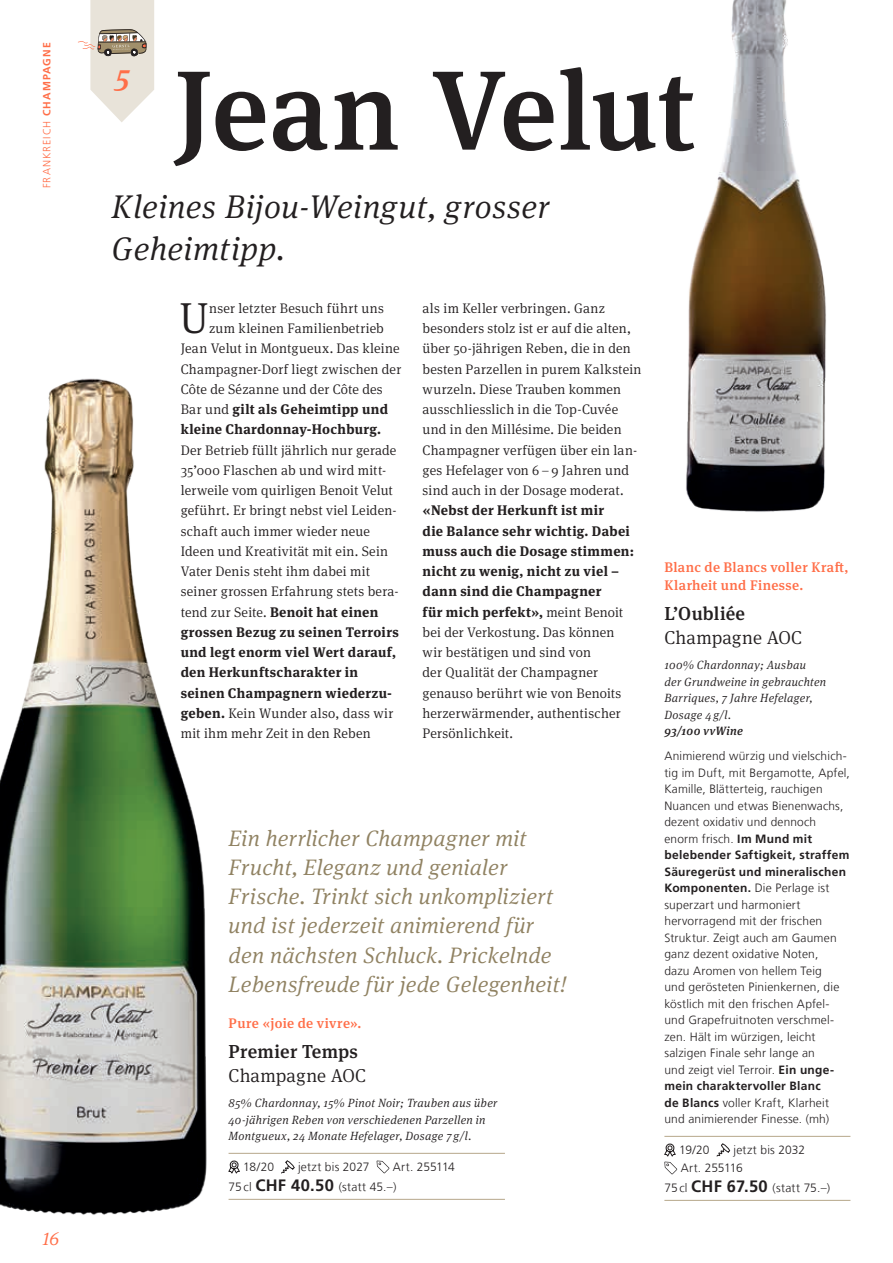
<style>
.page{position:relative;width:893px;height:1263px;background:#fff}
.page>*{position:absolute;margin:0;border:0;box-sizing:border-box;transform-origin:0 0}
.Headline_gross{font:500 112.5px "Meta Serif Pro";letter-spacing:-.01em;color:#231f20}
.Grundtext_Meta{font:300 43.5px "Meta Serif Pro";color:#231f20}
.Subline_gross{font:italic 300 33px/42px "Meta Serif Pro";letter-spacing:.015em;color:#231f20}
.Subline_gross-2{font:italic 500 30px "Meta Serif Pro";color:#ff6e48}
.Wein_Beschrieb{font:italic 300 22.5px/29.2px "Meta Serif Pro";letter-spacing:.015em;color:#908262}
.Wein_Titel_orange{font:500 18.75px/24px "Meta Serif Pro";letter-spacing:.015em;color:#231f20}
.Wein_Titel_orange-2{font:300 18.75px/24px "Meta Serif Pro";letter-spacing:.01em;color:#231f20}
.t1{font:italic 300 18.75px "Meta Serif Pro";color:#ff6e48}
.Grundtext_Meta-2{font:300 13.8px/20.2px "Meta Serif Pro";letter-spacing:.015em;color:#231f20}
.Grundtext_Meta-3{font:700 13.8px "Meta Serif Pro";letter-spacing:.02em;color:#231f20}
.t2{font:500 13.8px/18px "Meta Serif Pro";letter-spacing:.025em;color:#ff6e48}
.Wein_Beschrieb-2{font:300 12px/16.5px "Frutiger LT Com";letter-spacing:.015em;color:#231f20}
.Wein_Titel_schwarz{font:italic 300 12px/16.5px "Meta Serif Pro";letter-spacing:.025em;color:#231f20}
.Rubriktitel{font:300 10.5px "Frutiger LT Com";letter-spacing:.1em;color:#ff6e48}
.s1{font-weight:700}
.s2{font-weight:300}
.s3{font-weight:700;font-size:16.5px}
.s4{font-weight:500}
</style>
<div class="page">
<hr style="left:664px;top:1136px;width:186px;height:1px;background:#b6a78a">
<hr style="left:664px;top:1200px;width:186px;height:1px;background:#b6a78a">
<svg style="left:716px;top:1143px;width:14px;height:14px"></svg>
<svg style="left:664px;top:1143px;width:13px;height:31px"></svg>
<hr style="left:229px;top:1153px;width:276px;height:1px;background:#b6a78a">
<hr style="left:229px;top:1199px;width:276px;height:1px;background:#b6a78a">
<svg style="left:228px;top:1160px;width:12px;height:14px"></svg>
<svg style="left:281px;top:1160px;width:14px;height:14px"></svg>
<svg style="left:377px;top:1160px;width:12px;height:13px"></svg>
<img style="left:686px;top:0;width:140px;height:512px">
<img style="left:0;top:378px;width:207px;height:837px">
<svg style="left:78px;top:0;width:76px;height:122px"></svg>
<p class="Rubriktitel" style="left:41px;top:188px;width:147px;rotate:-90deg">FRANKREICH <span class="s1">CHAMPAGNE</span></p>
<h3 class="t1" style="left:43px;top:1225px;width:19px">16</h3>
<p class="Subline_gross-2" style="left:115px;top:56px;width:16px">5</p>
<p class="Headline_gross" style="left:174px;top:24px;width:522px">Jean Velut</p>
<p class="Subline_gross" style="left:112px;top:184px;width:439px">Kleines Bijou-Weingut, grosser<br>Geheimtipp.</p>
<p class="Grundtext_Meta" style="left:179px;top:287px;width:31px">U</p>
<p class="Grundtext_Meta-2" style="left:209px;top:297px;width:176px">nser letzter Besuch führt uns</p>
<p class="Grundtext_Meta-2" style="left:423px;top:297px;width:221px">als im Keller verbringen. Ganz besonders stolz ist er auf die alten, über 50-jährigen Reben, die in den besten Parzellen in purem Kalkstein wurzeln. Diese Trauben kommen ausschliesslich in die Top-Cuvée und in den Millésime. Die beiden<br>Champagner verfügen über ein lan&shy;ges Hefelager von 6 –9 Jahren und sind auch in der Dosage moderat. <span class="s1">«Nebst der Herkunft ist mir<br>die Balance sehr wichtig. Dabei muss auch die Dosage stimmen: nicht zu wenig, nicht zu viel – dann sind die Champagner<br>für mich perfekt»,</span> meint Benoit bei der Verkostung. Das können<br>wir bestätigen und sind von<br>der Qualität der Champagner genauso berührt wie von Benoits herzerwärmender, authentischer<br>Persönlichkeit.</p>
<p class="Grundtext_Meta-2" style="left:209px;top:318px;width:176px">zum kleinen Familienbetrieb</p>
<p class="Grundtext_Meta-2" style="left:181px;top:338px;width:220px">Jean Velut in Montgueux. Das kleine</p>
<p class="Grundtext_Meta-2" style="left:181px;top:358px;width:222px">Champagner-Dorf liegt zwischen der</p>
<p class="Grundtext_Meta-2" style="left:181px;top:378px;width:204px">Côte de Sézanne und der Côte des</p>
<p class="Grundtext_Meta-3" style="left:181px;top:398px;width:209px"><span class="s2">Bar und</span> gilt als Geheimtipp und</p>
<p class="Grundtext_Meta-3" style="left:181px;top:418px;width:202px">kleine Chardonnay-Hochburg.</p>
<p class="Grundtext_Meta-2" style="left:181px;top:439px;width:217px">Der Betrieb füllt jährlich nur gerade</p>
<p class="Grundtext_Meta-2" style="left:181px;top:459px;width:207px">35ʼ000 Flaschen ab und wird mitt-</p>
<p class="Grundtext_Meta-2" style="left:181px;top:480px;width:214px">lerweile vom quirligen Benoit Velut</p>
<p class="Grundtext_Meta-2" style="left:181px;top:500px;width:217px">geführt. Er bringt nebst viel Leiden-</p>
<p class="Grundtext_Meta-2" style="left:181px;top:520px;width:191px">schaft auch immer wieder neue</p>
<p class="Grundtext_Meta-2" style="left:181px;top:540px;width:209px">Ideen und Kreativität mit ein. Sein</p>
<p class="Grundtext_Meta-2" style="left:181px;top:561px;width:191px">Vater Denis steht ihm dabei mit</p>
<p class="Grundtext_Meta-2" style="left:181px;top:581px;width:219px">seiner grossen Erfahrung stets bera-</p>
<p class="Grundtext_Meta-3" style="left:181px;top:601px;width:199px"><span class="s2">tend zur Seite.</span> Benoit hat einen</p>
<p class="Grundtext_Meta-3" style="left:181px;top:621px;width:220px">grossen Bezug zu seinen Terroirs</p>
<p class="Grundtext_Meta-3" style="left:181px;top:641px;width:217px">und legt enorm viel Wert darauf,</p>
<p class="Grundtext_Meta-3" style="left:181px;top:661px;width:179px">den Herkunftscharakter in</p>
<p class="Grundtext_Meta-3" style="left:181px;top:682px;width:213px">seinen Champagnern wiederzu-</p>
<p class="Grundtext_Meta-2" style="left:181px;top:702px;width:214px"><span class="s1">geben.</span> Kein Wunder also, dass wir</p>
<p class="Grundtext_Meta-2" style="left:181px;top:723px;width:191px">mit ihm mehr Zeit in den Reben</p>
<p class="Wein_Beschrieb" style="left:229px;top:822px;width:340px">Ein herrlicher Champagner mit Frucht, Eleganz und genialer Frische. Trinkt sich unkompliziert und ist jederzeit animierend für den nächsten Schluck. Prickelnde Lebensfreude für jede Gelegenheit!</p>
<p class="t2" style="left:229px;top:1013px;width:134px">Pure «joie de vivre».</p>
<p class="Wein_Titel_orange" style="left:229px;top:1038px;width:139px">Premier Temps<br><span class="s2">Champagne AOC</span></p>
<p class="Wein_Titel_schwarz" style="left:229px;top:1094px;width:270px">85% Chardonnay, 15% Pinot Noir; Trauben aus über<br>40-jährigen Reben von verschiedenen Parzellen in<br>Montgueux, 24 Monate Hefelager, Dosage 7 g/l.</p>
<p class="Wein_Beschrieb-2" style="left:243px;top:1159px;width:32px">18/20</p>
<p class="Wein_Beschrieb-2" style="left:298px;top:1159px;width:73px">jetzt bis 2027</p>
<p class="Wein_Beschrieb-2" style="left:229px;top:1157px;width:228px;line-height:19.5px;text-indent:164px">Art. 255114<br>75 cl <span class="s3">CHF 40.50</span> (statt 45.–)</p>
<p class="t2" style="left:664px;top:557px;width:186px">Blanc de Blancs voller Kraft,<br>Klarheit und Finesse.</p>
<p class="Wein_Titel_orange-2" style="left:664px;top:601px;width:139px"><span class="s4">L’Oubliée<br></span>Champagne AOC</p>
<p class="Wein_Titel_schwarz" style="left:664px;top:656px;width:163px">100% Chardonnay; Ausbau<br>der Grundweine in gebrauchten<br>Barriques, 7 Jahre Hefelager,<br>Dosage 4 g/l.<br><span class="s4">93/100 vvWine</span></p>
<p class="Wein_Beschrieb-2" style="left:664px;top:748px;width:187px">Animierend würzig und vielschich&shy;tig im Duft, mit Bergamotte, Apfel,<br>Kamille, Blätterteig, rauchigen<br>Nuancen und etwas Bienenwachs, dezent oxidativ und dennoch enorm frisch. <span class="s1">Im Mund mit belebender Saftigkeit, straffem<br>Säuregerüst und mineralischen<br>Komponenten.</span> Die Perlage ist superzart und harmoniert hervorragend mit der frischen<br>Struktur. Zeigt auch am Gaumen ganz dezent oxidative Noten,<br>dazu Aromen von hellem Teig<br>und gerösteten Pinienkernen, die köstlich mit den frischen Apfel&shy;und Grapefruitnoten verschmel&shy;zen. Hält im würzigen, leicht salzigen Finale sehr lange an<br>und zeigt viel Terroir. <span class="s1">Ein unge&shy;mein charaktervoller Blanc<br>de Blancs</span> voller Kraft, Klarheit und animierender Finesse. (mh)</p>
<p class="Wein_Beschrieb-2" style="left:679px;top:1142px;width:32px">19/20</p>
<p class="Wein_Beschrieb-2" style="left:681px;top:1141px;width:126px;line-height:18px;text-indent:53px">jetzt bis 2032<br>Art. 255116</p>
<p class="Wein_Beschrieb-2" style="left:664px;top:1179px;width:167px">75 cl <span class="s3">CHF 67.50</span> (statt 75.–)</p>
</div>
